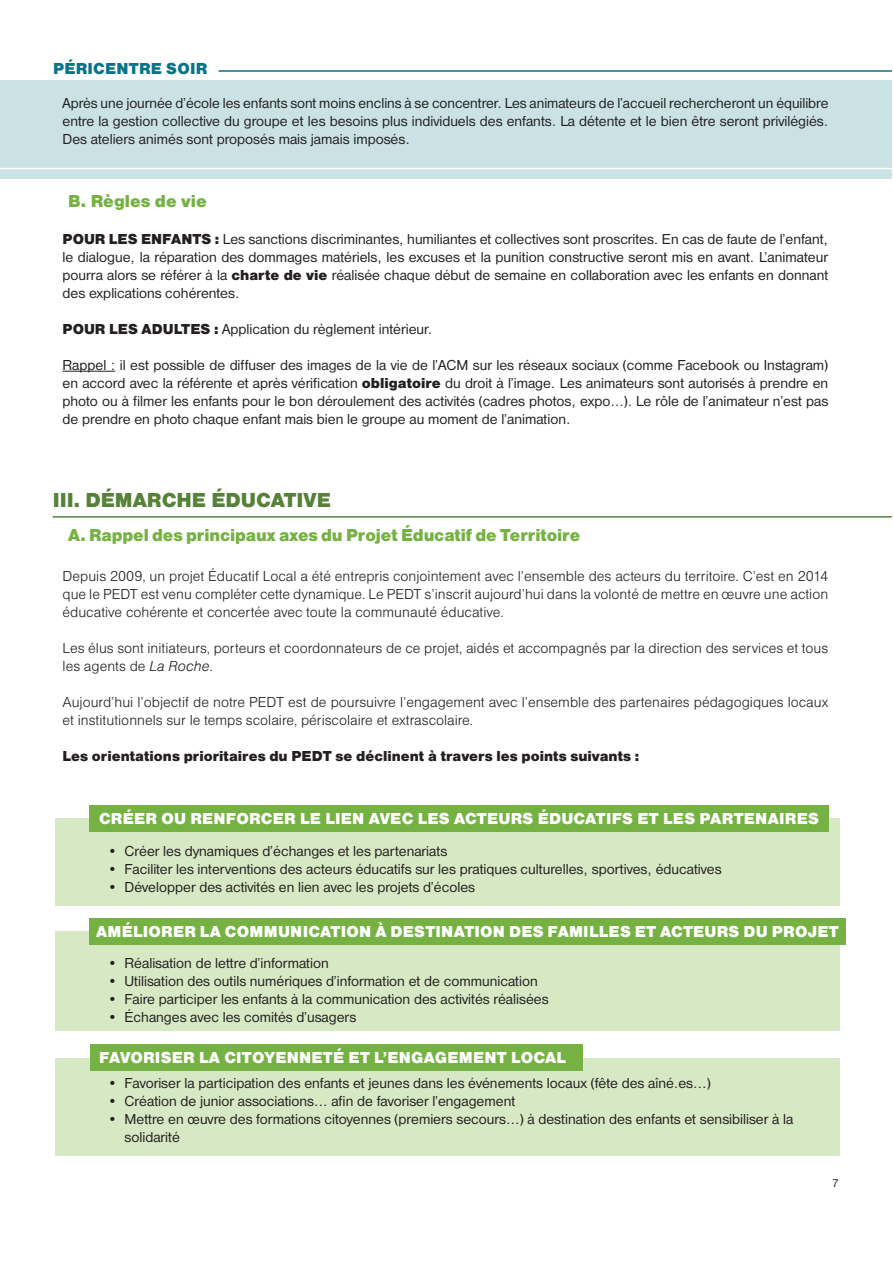
<style>
.page{position:relative;width:893px;height:1263px;background:#fff}
.page>*{position:absolute;margin:0;border:0;box-sizing:border-box;transform-origin:0 0}
.t1{font:21px "Nimbus Sans DOT Blac";color:#568139}
.t2{font:18px "Nimbus Sans DOT Blac";letter-spacing:-.005em;color:#75b143}
.t3{font:16.5px "Nimbus Sans DOT Blac";letter-spacing:.015em;color:#fff}
.t4{font:16.5px "Nimbus Sans DOT Blac";letter-spacing:.015em;color:#0a7388}
.t5{font:15px/18px "Nimbus Sans DOT";color:#231f20;text-align:justify}
.t6{font:15px/18px "Nimbus Sans DOT Ligh";color:#231f20}
.t7{font:15px "Nimbus Sans DOT Blac";color:#231f20}
.t8{font:12px "Nimbus Sans DOT";color:#231f20}
.s1{font-family:"Nimbus Sans DOT Blac"}
.s2{font-family:"Nimbus Sans DOT Ligh Ital"}
</style>
<div class="page">
<hr style="left:53px;top:516px;width:839px;height:2px;background:#568139">
<hr style="left:63px;top:371px;width:52px;height:1px;background:#231f20">
<div style="left:0;top:81px;width:892px;height:98px;background:#cbe2e4"></div>
<hr style="left:0;top:168px;width:893px;height:1px;background:#fff">
<hr style="left:219px;top:70px;width:673px;height:2px;background:#0a7388">
<div style="left:55px;top:1058px;width:785px;height:98px;background:#d7e9c4"></div>
<div style="left:90px;top:1045px;width:493px;height:26px;background:#75b143"></div>
<div style="left:55px;top:818px;width:785px;height:87px;background:#d7e9c4"></div>
<div style="left:90px;top:805px;width:739px;height:26px;background:#75b143"></div>
<div style="left:55px;top:931px;width:785px;height:100px;background:#d7e9c4"></div>
<div style="left:90px;top:918px;width:756px;height:27px;background:#75b143"></div>
<p class="t4" style="left:53px;top:59px;width:156px">PÉRICENTRE SOIR</p>
<p class="t5" style="left:63px;top:94px;width:767px">Après une journée d’école les enfants sont moins enclins à se concentrer. Les animateurs de l’accueil rechercheront un équilibre entre la gestion collective du groupe et les besoins plus individuels des enfants. La détente et le bien être seront privilégiés.<br>Des ateliers animés sont proposés mais jamais imposés.</p>
<p class="t2" style="left:68px;top:191px;width:140px">B. Règles de vie</p>
<p class="t5" style="left:63px;top:230px;width:767px"><span class="s1">POUR LES ENFANTS :</span> Les sanctions discriminantes, humiliantes et collectives sont proscrites. En cas de faute de l’enfant, le dialogue, la réparation des dommages matériels, les excuses et la punition constructive seront mis en avant. L’animateur pourra alors se référer à la <span class="s1">charte de vie</span> réalisée chaque début de semaine en collaboration avec les enfants en donnant des explications cohérentes.</p>
<p class="t5" style="left:63px;top:320px;width:371px"><span class="s1">POUR LES ADULTES :</span> Application du règlement intérieur.</p>
<p class="t5" style="left:63px;top:356px;width:767px">Rappel : il est possible de diffuser des images de la vie de l’ACM sur les réseaux sociaux (comme Facebook ou Instagram) en accord avec la référente et après vérification <span class="s1">obligatoire</span> du droit à l’image. Les animateurs sont autorisés à prendre en photo ou à filmer les enfants pour le bon déroulement des activités (cadres photos, expo…). Le rôle de l’animateur n’est pas de prendre en photo chaque enfant mais bien le groupe au moment de l’animation.</p>
<p class="t1" style="left:53px;top:487px;width:280px">III. DÉMARCHE ÉDUCATIVE</p>
<p class="t2" style="left:68px;top:525px;width:513px">A. Rappel des principaux axes du Projet Éducatif de Territoire</p>
<p class="t6" style="left:63px;top:567px;width:767px;text-align:justify">Depuis 2009, un projet Éducatif Local a été entrepris conjointement avec l’ensemble des acteurs du territoire. C’est en 2014 que le PEDT est venu compléter cette dynamique. Le PEDT s’inscrit aujourd’hui dans la volonté de mettre en œuvre une action éducative cohérente et concertée avec toute la communauté éducative.</p>
<p class="t6" style="left:63px;top:639px;width:767px">Les élus sont initiateurs, porteurs et coordonnateurs de ce projet, aidés et accompagnés par la direction des services et tous les agents de <span class="s2">La Roche</span>.</p>
<p class="t6" style="left:63px;top:693px;width:767px">Aujourd’hui l’objectif de notre PEDT est de poursuivre l’engagement avec l’ensemble des partenaires pédagogiques locaux et institutionnels sur le temps scolaire, périscolaire et extrascolaire.</p>
<p class="t7" style="left:63px;top:747px;width:578px">Les orientations prioritaires du PEDT se déclinent à travers les points suivants :</p>
<p class="t3" style="left:99px;top:808px;width:721px">CRÉER OU RENFORCER LE LIEN AVEC LES ACTEURS ÉDUCATIFS ET LES PARTENAIRES</p>
<p class="t5" style="left:108px;top:843px;width:341px">• Créer les dynamiques d’échanges et les partenariats</p>
<p class="t5" style="left:108px;top:861px;width:616px">• Faciliter les interventions des acteurs éducatifs sur les pratiques culturelles, sportives, éducatives</p>
<p class="t5" style="left:108px;top:879px;width:369px">• Développer des activités en lien avec les projets d’écoles</p>
<p class="t3" style="left:96px;top:922px;width:744px">AMÉLIORER LA COMMUNICATION À DESTINATION DES FAMILLES ET ACTEURS DU PROJET</p>
<p class="t5" style="left:108px;top:955px;width:223px">• Réalisation de lettre d’information</p>
<p class="t5" style="left:108px;top:973px;width:432px">• Utilisation des outils numériques d’information et de communication</p>
<p class="t5" style="left:108px;top:991px;width:443px">• Faire participer les enfants à la communication des activités réalisées</p>
<p class="t5" style="left:108px;top:1009px;width:250px">• Échanges avec les comités d’usagers</p>
<p class="t3" style="left:99px;top:1048px;width:468px">FAVORISER LA CITOYENNETÉ ET L’ENGAGEMENT LOCAL</p>
<p class="t5" style="left:108px;top:1074px;width:605px">• Favoriser la participation des enfants et jeunes dans les événements locaux (fête des aîné.es…)</p>
<p class="t5" style="left:108px;top:1092px;width:409px">• Création de junior associations… afin de favoriser l’engagement</p>
<p class="t5" style="left:125px;top:1110px;width:670px;text-indent:-17px">• Mettre en œuvre des formations citoyennes (premiers secours…) à destination des enfants et sensibiliser à la solidarité</p>
<p class="t8" style="left:832px;top:1177px;width:8px">7</p>
</div>
